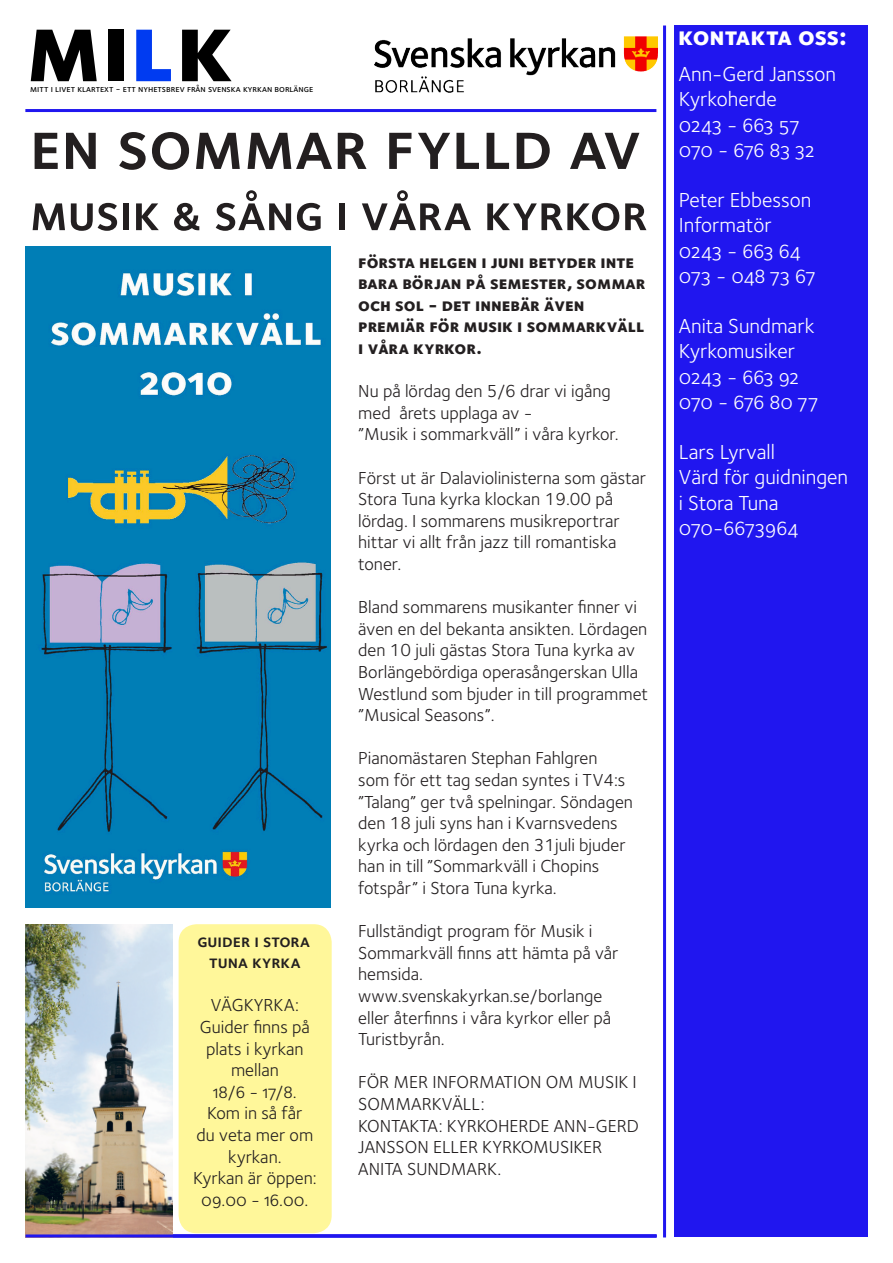
<style>
.page{position:relative;width:893px;height:1263px;background:#fff}
.page>*{position:absolute;margin:0;border:0;box-sizing:border-box;transform-origin:0 0}
.t1{font:96.9px "Foundry Sterling Extra Bld Expert";color:#000}
.t2{font:69px "Foundry Sterling Demi Expert";color:#231f20}
.t3{font:51px "Foundry Sterling Demi Expert";color:#231f20}
.t4{font:25.5px "Foundry Sterling Extra Bld Expert";color:#fff}
.t5{font:21px/25.2px "Foundry Sterling Book OSF";color:#fff}
.t6{font:18px/21.6px "Foundry Sterling";color:#231f20}
.t7{font:18px/21.6px "Foundry Sterling Book OSF";color:#231f20}
.t8{font:18px/21.6px "Foundry Sterling Extra Bld Expert";color:#231f20}
.t9{font:18px/21.6px "Foundry Sterling Demi Expert";color:#231f20;text-align:center}
.t10{font:9.6px "Foundry Sterling Medium Expert";color:#000}
.s1{color:#003bf1}
</style>
<div class="page">
<img style="left:375px;top:37px;width:283px;height:55px">
<div style="left:674px;top:26px;width:193px;height:1211px;background:#2016ef"></div>
<hr style="left:663px;top:26px;width:3px;height:1211px;background:#2016ef">
<img style="left:26px;top:246px;width:304px;height:661px">
<hr style="left:25px;top:109px;width:631px;height:3px;background:#2016ef">
<div style="left:179px;top:924px;width:153px;height:309px;background:#fff79a;border-radius:18px"></div>
<img style="left:26px;top:924px;width:146px;height:310px">
<hr style="left:26px;top:1234px;width:631px;height:3px;background:#2016ef">
<p class="t1" style="left:26px;top:-12px;width:209px">mi<span class="s1">l</span>k</p>
<p class="t10" style="left:30px;top:83px;width:284px">mitt i livet klartext - ett nyhetsbrev från svenska kyrkan borlänge</p>
<p class="t2" style="left:30px;top:104px;width:613px">en sommar fylld av</p>
<p class="t3" style="left:30px;top:182px;width:619px">musik &amp; sång i våra kyrkor</p>
<p class="t8" style="left:358px;top:250px;width:289px">första helgen i juni betyder inte bara början på semester, sommar och sol - det innebär även premiär för musik i sommarkväll i våra kyrkor.</p>
<p class="t6" style="left:358px;top:380px;width:262px">Nu på lördag den 5/6 drar vi igång med årets upplaga av -<br>”Musik i sommarkväll” i våra kyrkor.</p>
<p class="t6" style="left:358px;top:466px;width:289px">Först ut är Dalaviolinisterna som gästar<br>Stora Tuna kyrka klockan 19.00 på lördag. I sommarens musikreportrar hittar vi allt från jazz till romantiska toner.</p>
<p class="t6" style="left:358px;top:596px;width:291px">Bland sommarens musikanter finner vi även en del bekanta ansikten. Lördagen den 10 juli gästas Stora Tuna kyrka av Borlängebördiga operasångerskan Ulla Westlund som bjuder in till programmet ”Musical Seasons”.</p>
<p class="t6" style="left:358px;top:747px;width:276px">Pianomästaren Stephan Fahlgren som för ett tag sedan syntes i TV4:s ”Talang” ger två spelningar. Söndagen den 18 juli syns han i Kvarnsvedens kyrka och lördagen den 31juli bjuder han in till ”Sommarkväll i Chopins fotspår” i Stora Tuna kyrka.</p>
<p class="t6" style="left:358px;top:920px;width:262px">Fullständigt program för Musik i<br>Sommarkväll finns att hämta på vår hemsida.</p>
<p class="t6" style="left:358px;top:985px;width:246px">www.svenskakyrkan.se/borlange</p>
<p class="t6" style="left:358px;top:1006px;width:255px">eller återfinns i våra kyrkor eller på<br>Turistbyrån.</p>
<p class="t7" style="left:358px;top:1071px;width:280px">För mer information om Musik i<br>Sommarkväll:</p>
<p class="t7" style="left:358px;top:1115px;width:282px">kontakta: kyrkoherde Ann-Gerd<br>Jansson eller kyrkomusiker<br>Anita Sundmark.</p>
<p class="t9" style="left:197px;top:929px;width:114px">guider i stora tuna kyrka</p>
<p class="t7" style="left:211px;top:994px;width:44px">VÄGKYRKA</p>
<p class="t7" style="left:295px;top:994px;width:5px">:</p>
<p class="t7" style="left:200px;top:1016px;width:111px">Guider finns på</p>
<p class="t7" style="left:206px;top:1038px;width:99px">plats i kyrkan</p>
<p class="t7" style="left:231px;top:1059px;width:49px">mellan</p>
<p class="t7" style="left:197px;top:1081px;width:118px;text-align:center">18/6 - 17/8.<br>Kom in så får du veta mer om kyrkan.</p>
<p class="t7" style="left:193px;top:1167px;width:125px;text-align:center">Kyrkan är öppen:<br>09.00 - 16.00.</p>
<p class="t4" style="left:678px;top:21px;width:170px">kontakta oss:</p>
<p class="t5" style="left:679px;top:61px;width:159px">Ann-Gerd Jansson</p>
<p class="t5" style="left:679px;top:87px;width:99px">Kyrkoherde</p>
<p class="t5" style="left:679px;top:112px;width:122px">0243 - 663 57</p>
<p class="t5" style="left:679px;top:137px;width:137px">070 - 676 83 32</p>
<p class="t5" style="left:679px;top:187px;width:134px">Peter Ebbesson<br>I nformatör</p>
<p class="t5" style="left:679px;top:238px;width:123px">0243 - 663 64</p>
<p class="t5" style="left:679px;top:263px;width:138px">073 - 048 73 67</p>
<p class="t5" style="left:679px;top:313px;width:137px">Anita Sundmark</p>
<p class="t5" style="left:679px;top:339px;width:118px">Kyrkomusiker</p>
<p class="t5" style="left:679px;top:364px;width:121px">0243 - 663 92</p>
<p class="t5" style="left:679px;top:389px;width:140px">070 - 676 80 77</p>
<p class="t5" style="left:679px;top:439px;width:97px">Lars Lyrvall</p>
<p class="t5" style="left:679px;top:465px;width:171px">Värd för guidningen i Stora Tuna</p>
<p class="t5" style="left:679px;top:515px;width:120px">070-6673964</p>
</div>
